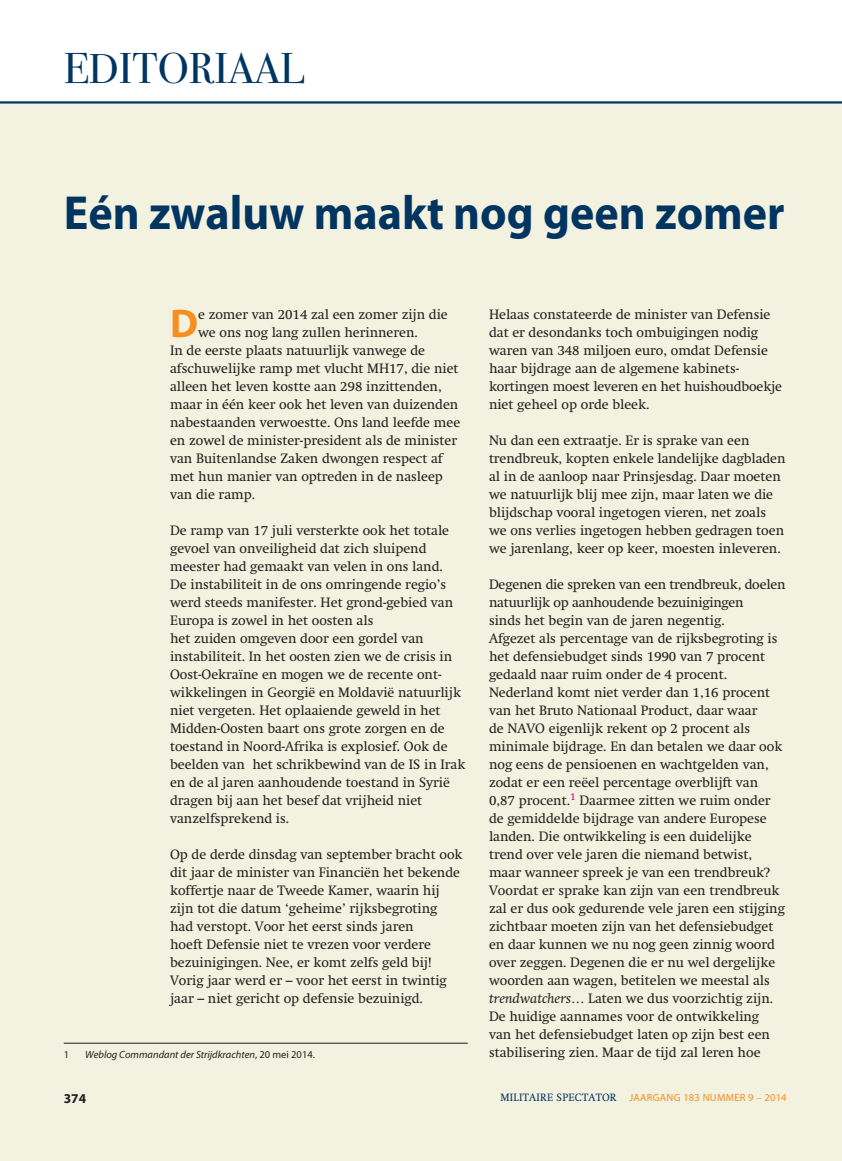
<style>
.page{position:relative;width:842px;height:1161px;background:#fff}
.page>*{position:absolute;margin:0;border:0;box-sizing:border-box;transform-origin:0 0}
.t1{font:700 48px "Myriad Pro";color:#003562;scale:.96 1}
.t2{font:45px "Bodoni Seventytwo EF";color:#003562}
.t3{font:700 40.2px "Myriad Pro";color:#f68f1e}
.t4{font:13.5px/18px "Swift";color:#231f20}
.t5{font:700 13.5px "Myriad Pro";color:#231f20}
.t6{font:italic 10.5px "Myriad Pro";color:#231f20}
.t7{font:10.5px "Myriad Pro";letter-spacing:.025em;color:#f68f1e}
.t8{font:10.5px "Myriad Pro";color:#231f20}
.s1{font-style:italic}
.s2{font-style:normal}
.s3{font-family:"Swift";color:#003562}
</style>
<div class="page">
<div style="left:0;top:102px;width:842px;height:1059px;background:#f3f1df"></div>
<hr style="left:0;top:102px;width:842px;height:2px;background:#003562">
<hr style="left:0;top:101px;width:842px;height:2px;background:#003562">
<hr style="left:64px;top:1043px;width:404px;height:1px;background:#231f20">
<h2 class="t2" style="left:64px;top:42px;width:242px">EDITORIAAL</h2>
<h1 class="t1" style="left:64px;top:186px;width:752px">Eén zwaluw maakt nog geen zomer</h1>
<h3 class="t3" style="left:170px;top:301px;width:29px">D</h3>
<p class="t4" style="left:198px;top:305px;width:251px">e zomer van 2014 zal een zomer zijn die</p>
<p class="t4" style="left:198px;top:323px;width:221px">we ons nog lang zullen herinneren.</p>
<p class="t4" style="left:170px;top:341px;width:256px">In de eerste plaats natuurlijk vanwege de</p>
<p class="t4" style="left:170px;top:359px;width:290px">afschuwelijke ramp met vlucht MH17, die niet</p>
<p class="t4" style="left:170px;top:377px;width:273px">alleen het leven kostte aan 298 inzittenden,</p>
<p class="t4" style="left:170px;top:395px;width:290px">maar in één keer ook het leven van duizenden</p>
<p class="t4" style="left:170px;top:413px;width:292px">nabestaanden verwoestte. Ons land leefde mee</p>
<p class="t4" style="left:170px;top:431px;width:288px">en zowel de minister-president als de minister</p>
<p class="t4" style="left:170px;top:449px;width:274px">van Buitenlandse Zaken dwongen respect af</p>
<p class="t4" style="left:170px;top:467px;width:274px">met hun manier van optreden in de nasleep</p>
<p class="t4" style="left:170px;top:485px;width:87px">van die ramp.</p>
<p class="t4" style="left:170px;top:521px;width:297px">De ramp van 17 juli versterkte ook het totale gevoel van onveiligheid dat zich sluipend meester had gemaakt van velen in ons land.<br>De instabiliteit in de ons omringende regio’s werd steeds manifester. Het grond-gebied van Europa is zowel in het oosten als<br>het zuiden omgeven door een gordel van instabiliteit. In het oosten zien we de crisis in Oost-Oekraïne en mogen we de recente ont&shy;wikkelingen in Georgië en Moldavië natuurlijk niet vergeten. Het oplaaiende geweld in het Midden-Oosten baart ons grote zorgen en de toestand in Noord-Afrika is explosief. Ook de beelden van het schrikbewind van de IS in Irak en de al jaren aanhoudende toestand in Syrië dragen bij aan het besef dat vrijheid niet vanzelfsprekend is.</p>
<p class="t4" style="left:170px;top:845px;width:294px">Op de derde dinsdag van september bracht ook dit jaar de minister van Financiën het bekende koffertje naar de Tweede Kamer, waarin hij zijn tot die datum ‘geheime’ rijksbegroting had verstopt. Voor het eerst sinds jaren<br>hoeft Defensie niet te vrezen voor verdere bezuinigingen. Nee, er komt zelfs geld bij!<br>Vorig jaar werd er – voor het eerst in twintig jaar – niet gericht op defensie bezuinigd.</p>
<p class="t4" style="left:489px;top:305px;width:295px">Helaas constateerde de minister van Defensie dat er desondanks toch ombuigingen nodig waren van 348 miljoen euro, omdat Defensie haar bijdrage aan de algemene kabinets&shy;kortingen moest leveren en het huishoudboekje niet geheel op orde bleek.</p>
<p class="t4" style="left:489px;top:431px;width:298px">Nu dan een extraatje. Er is sprake van een trendbreuk, kopten enkele landelijke dagbladen al in de aanloop naar Prinsjesdag. Daar moeten we natuurlijk blij mee zijn, maar laten we die blijdschap vooral ingetogen vieren, net zoals we ons verlies ingetogen hebben gedragen toen we jarenlang, keer op keer, moesten inleveren.</p>
<p class="t4" style="left:489px;top:575px;width:298px">Degenen die spreken van een trendbreuk, doelen natuurlijk op aanhoudende bezuinigingen<br>sinds het begin van de jaren negentig.<br>Afgezet als percentage van de rijksbegroting is het defensiebudget sinds 1990 van 7 procent gedaald naar ruim onder de 4 procent.<br>Nederland komt niet verder dan 1,16 procent van het Bruto Nationaal Product, daar waar<br>de NAVO eigenlijk rekent op 2 procent als minimale bijdrage. En dan betalen we daar ook nog eens de pensioenen en wachtgelden van, zodat er een reëel percentage overblijft van 0,87 procent.<sup>1</sup> Daarmee zitten we ruim onder de gemiddelde bijdrage van andere Europese landen. Die ontwikkeling is een duidelijke trend over vele jaren die niemand betwist, maar wanneer spreek je van een trendbreuk?<br>Voordat er sprake kan zijn van een trendbreuk zal er dus ook gedurende vele jaren een stijging zichtbaar moeten zijn van het defensiebudget en daar kunnen we nu nog geen zinnig woord over zeggen. Degenen die er nu wel dergelijke woorden aan wagen, betitelen we meestal als <span class="s1">trendwatchers</span>… Laten we dus voorzichtig zijn.<br>De huidige aannames voor de ontwikkeling<br>van het defensiebudget laten op zijn best een</p>
<p class="t8" style="left:64px;top:1049px;width:7px">1</p>
<p class="t6" style="left:85px;top:1049px;width:231px">Weblog Commandant der Strijdkrachten<span class="s2">, 20 mei 2014.</span></p>
<p class="t4" style="left:489px;top:1043px;width:273px">stabilisering zien. Maar de tijd zal leren hoe</p>
<p class="t5" style="left:64px;top:1091px;width:24px">374</p>
<p class="t7" style="left:500px;top:1091px;width:288px"><span class="s3">MILITAIRE SPECTATOR</span> JAARGANG 183 NUMMER 9 – 2014</p>
</div>
